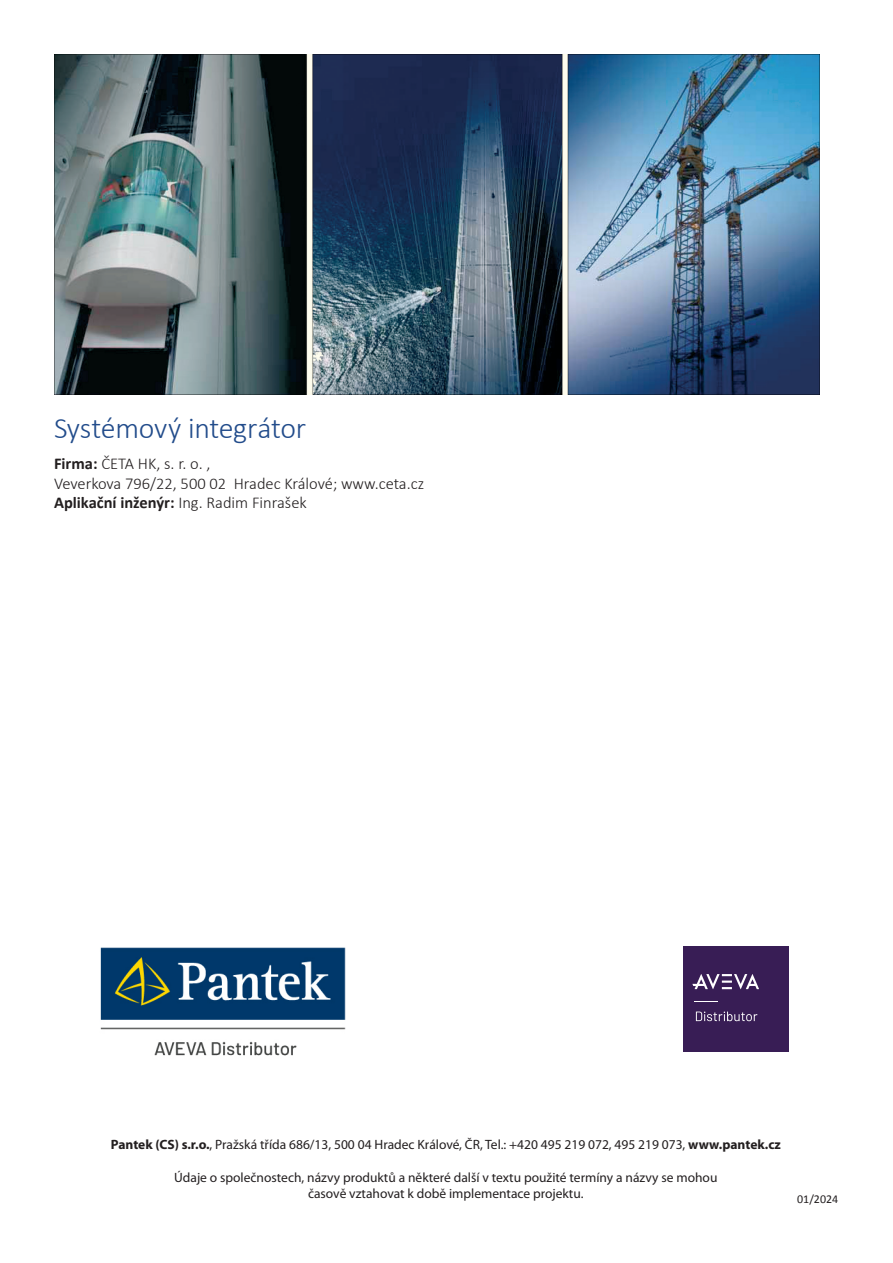
<style>
.page{position:relative;width:893px;height:1263px;background:#fff}
.page>*{position:absolute;margin:0;border:0;box-sizing:border-box;transform-origin:0 0}
._2021_nadpis_cerny{font:300 30px "Calibri";letter-spacing:-.01em;color:#224c8b}
._2021_TEXT_Základní_text_sloupce{font:300 16.5px/19.8px "Calibri";color:#231f20}
.t1{font:13.5px/16.2px "Myriad Pro";color:#231f20;text-align:center}
.t2{font:12px "Calibri";color:#231f20}
.s1{font-weight:700}
</style>
<div class="page">
<img style="left:54px;top:54px;width:765px;height:340px">
<img style="left:100px;top:947px;width:246px;height:109px">
<div style="left:684px;top:946px;width:105px;height:105px;background:#381d55"></div>
<svg style="left:692px;top:974px;width:67px;height:15px"></svg>
<svg style="left:696px;top:1011px;width:61px;height:10px"></svg>
<svg style="left:695px;top:1001px;width:23px;height:1px"></svg>
<p class="_2021_nadpis_cerny" style="left:54px;top:409px;width:254px">Systémový integrátor</p>
<p class="_2021_TEXT_Základní_text_sloupce" style="left:54px;top:453px;width:372px"><span class="s1">Firma:</span> ČETA HK, s. r. o. ,<br>Veverkova 796/22, 500 02 Hradec Králové; www.ceta.cz<br><span class="s1">Aplikační inženýr:</span> Ing. Radim Finrašek</p>
<p class="t1" style="left:111px;top:1136px;width:671px"><span class="s1">Pantek (CS) s.r.o.</span>, Pražská třída 686/13, 500 04 Hradec Králové, ČR, Tel.: +420 495 219 072, 495 219 073, <span class="s1">www.pantek.cz</span></p>
<p class="t1" style="left:174px;top:1169px;width:545px">Údaje o společnostech, názvy produktů a některé další v textu použité termíny a názvy se mohou časově vztahovat k době implementace projektu.</p>
<p class="t2" style="left:797px;top:1191px;width:43px">01/2024</p>
</div>
